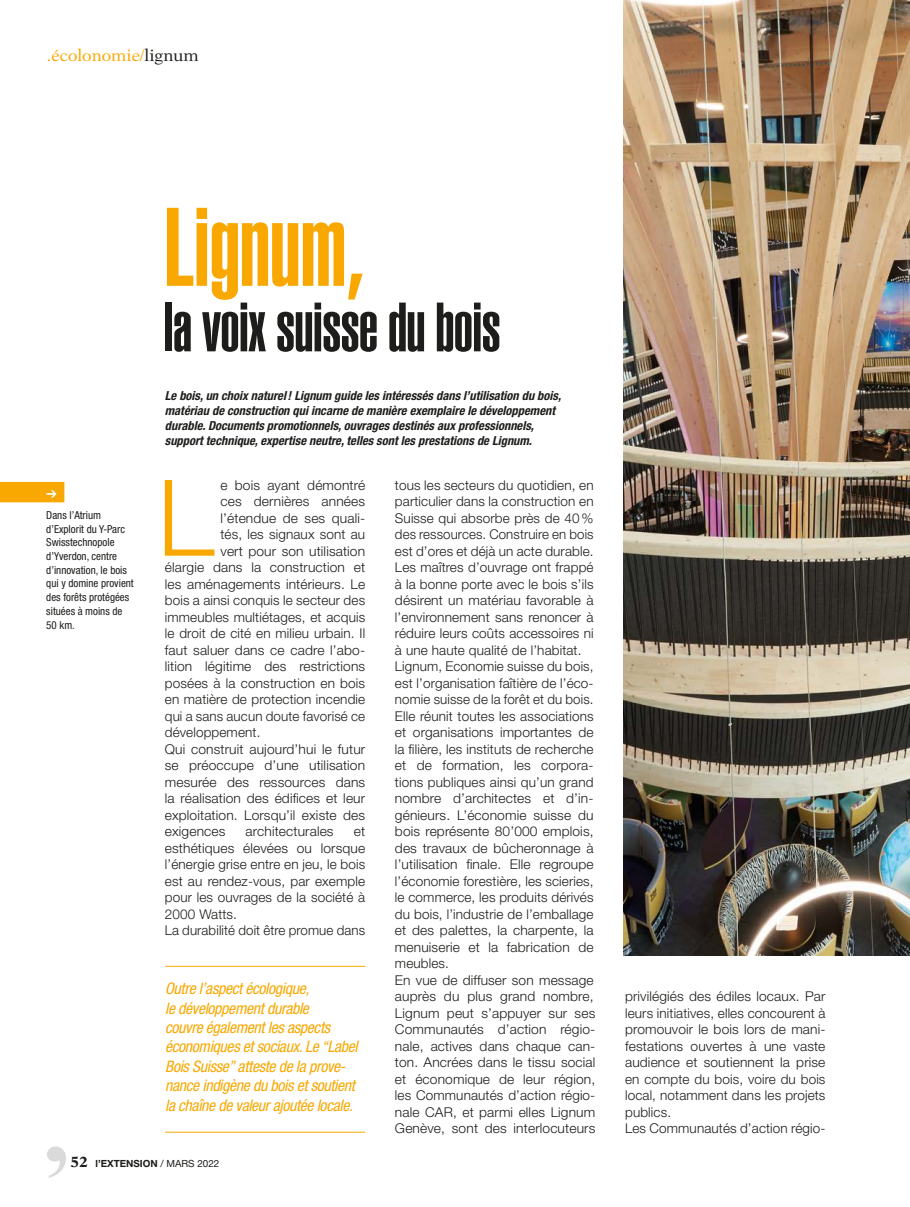
<style>
.page{position:relative;width:910px;height:1207px;background:#fff}
.page>*{position:absolute;margin:0;border:0;box-sizing:border-box;transform-origin:0 0}
.t1{font:109.5px "Helvetica LT Std Ultra Comp";letter-spacing:-.005em;color:#f8a800}
.t2{font:300 105.9px "Helvetica Neue LT Std";color:#f8a800}
.t3{font:68.55px "Helvetica LT Std Ultra Comp";letter-spacing:-.01em;color:#1d1d1b}
.t4{font:16.5px "New Aster LT Std";color:#f8a800}
.t5{font:italic condensed 15.9px/19.4px "Helvetica Neue LT Std";letter-spacing:-.02em;color:#f8a800}
.t6{font:300 13.5px/16.5px "Helvetica Neue LT Std";letter-spacing:.01em;color:#1d1d1b}
.t7{font:italic 700 condensed 12.45px/15px "Helvetica Neue LT Std";color:#1d1d1b}
.t8{font:condensed 10.95px/13.6px "Helvetica Neue LT Std";color:#1d1d1b}
.t9{font:700 9.9px "Helvetica Neue LT Std";color:#1d1d1b}
.s1{color:#1d1d1b}
.s2{font-family:"New Aster LT Std";font-size:14.85px}
.s3{font-weight:400}
</style>
<div class="page">
<svg style="left:47px;top:1146px;width:19px;height:32px"></svg>
<hr style="left:165px;top:966px;width:200px;height:1px;background:#f8a800">
<hr style="left:165px;top:1132px;width:200px;height:1px;background:#f8a800">
<img style="left:623px;top:0;width:286px;height:955px">
<div style="left:0;top:482px;width:64px;height:20px;background:#f8a800"></div>
<svg style="left:46px;top:490px;width:11px;height:7px"></svg>
<p class="t4" style="left:47px;top:45px;width:153px">.écolonomie/<span class="s1">lignum</span></p>
<p class="t8" style="left:46px;top:508px;width:89px">Dans l’Atrium d’Explorit du Y-Parc<br>Swisstechnopole d’Yverdon, centre d’innovation, le bois qui y domine provient des forêts protégées situées à moins de<br>50 km.</p>
<h1 class="t1" style="left:163px;top:184px;width:202px">Lignum,</h1>
<h3 class="t3" style="left:163px;top:288px;width:338px">la voix suisse du bois</h3>
<p class="t7" style="left:165px;top:388px;width:397px">Le bois, un choix naturel! Lignum guide les intéressés dans l’utilisation du bois, matériau de construction qui incarne de manière exemplaire le développement durable. Documents promotionnels, ouvrages destinés aux professionnels, support technique, expertise neutre, telles sont les prestations de Lignum.</p>
<h2 class="t2" style="left:157px;top:453px;width:58px">L</h2>
<p class="t6" style="left:220px;top:476px;width:146px">e bois ayant démontré</p>
<p class="t6" style="left:220px;top:493px;width:146px">ces dernières années</p>
<p class="t6" style="left:220px;top:509px;width:146px">l’étendue de ses quali-</p>
<p class="t6" style="left:220px;top:526px;width:146px">tés, les signaux sont au</p>
<p class="t6" style="left:220px;top:542px;width:146px">vert pour son utilisation</p>
<p class="t6" style="left:165px;top:559px;width:202px">élargie dans la construction et</p>
<p class="t6" style="left:165px;top:575px;width:202px">les aménagements intérieurs. Le</p>
<p class="t6" style="left:165px;top:592px;width:202px">bois a ainsi conquis le secteur des</p>
<p class="t6" style="left:165px;top:608px;width:202px">immeubles multiétages, et acquis</p>
<p class="t6" style="left:165px;top:625px;width:202px">le droit de cité en milieu urbain. Il</p>
<p class="t6" style="left:165px;top:641px;width:202px">faut saluer dans ce cadre l’abo-</p>
<p class="t6" style="left:165px;top:658px;width:202px">lition légitime des restrictions</p>
<p class="t6" style="left:165px;top:674px;width:202px">posées à la construction en bois</p>
<p class="t6" style="left:165px;top:691px;width:202px">en matière de protection incendie</p>
<p class="t6" style="left:165px;top:707px;width:202px">qui a sans aucun doute favorisé ce</p>
<p class="t6" style="left:165px;top:724px;width:97px">développement.</p>
<p class="t6" style="left:165px;top:740px;width:202px">Qui construit aujourd’hui le futur</p>
<p class="t6" style="left:165px;top:757px;width:202px">se préoccupe d’une utilisation</p>
<p class="t6" style="left:165px;top:773px;width:202px">mesurée des ressources dans</p>
<p class="t6" style="left:165px;top:790px;width:202px">la réalisation des édifices et leur</p>
<p class="t6" style="left:165px;top:806px;width:202px">exploitation. Lorsqu’il existe des</p>
<p class="t6" style="left:165px;top:823px;width:62px">exigences</p>
<p class="t6" style="left:245px;top:823px;width:89px">architecturales</p>
<p class="t6" style="left:165px;top:823px;width:202px;text-indent:189px">et esthétiques élevées ou lorsque l’énergie grise entre en jeu, le bois est au rendez-vous, par exemple pour les ouvrages de la société à<br>2000 Watts.<br>La durabilité doit être promue dans</p>
<p class="t5" style="left:165px;top:979px;width:194px">Outre l’aspect écologique,<br>le développement durable<br>couvre également les aspects économiques et sociaux. Le “Label<br>Bois Suisse” atteste de la prove&shy;nance indigène du bois et soutient la chaîne de valeur ajoutée locale.</p>
<p class="t6" style="left:395px;top:476px;width:202px">tous les secteurs du quotidien, en particulier dans la construction en<br>Suisse qui absorbe près de 40% des ressources. Construire en bois est d’ores et déjà un acte durable.<br>Les maîtres d’ouvrage ont frappé à la bonne porte avec le bois s’ils désirent un matériau favorable à l’environnement sans renoncer à réduire leurs coûts accessoires ni à une haute qualité de l’habitat.<br>Lignum, Economie suisse du bois, est l’organisation faîtière de l’éco&shy;nomie suisse de la forêt et du bois.<br>Elle réunit toutes les associations et organisations importantes de la filière, les instituts de recherche et de formation, les corpora&shy;tions publiques ainsi qu’un grand nombre d’architectes et d’in&shy;génieurs. L’économie suisse du bois représente 80’000 emplois, des travaux de bûcheronnage à l’utilisation finale. Elle regroupe l’économie forestière, les scieries, le commerce, les produits dérivés du bois, l’industrie de l’emballage et des palettes, la charpente, la menuiserie et la fabrication de meubles.<br>En vue de diffuser son message auprès du plus grand nombre,<br>Lignum peut s’appuyer sur ses<br>Communautés d’action régio&shy;nale, actives dans chaque can&shy;ton. Ancrées dans le tissu social et économique de leur région, les Communautés d’action régio&shy;nale CAR, et parmi elles Lignum<br>Genève, sont des interlocuteurs</p>
<p class="t9" style="left:70px;top:1157px;width:150px"><span class="s2">52</span> l’EXTENSION <span class="s3">/ MARS 2022</span></p>
<p class="t6" style="left:625px;top:988px;width:202px">privilégiés des édiles locaux. Par leurs initiatives, elles concourent à promouvoir le bois lors de mani&shy;festations ouvertes à une vaste audience et soutiennent la prise en compte du bois, voire du bois local, notamment dans les projets publics.<br>Les Communautés d’action régio-</p>
</div>
